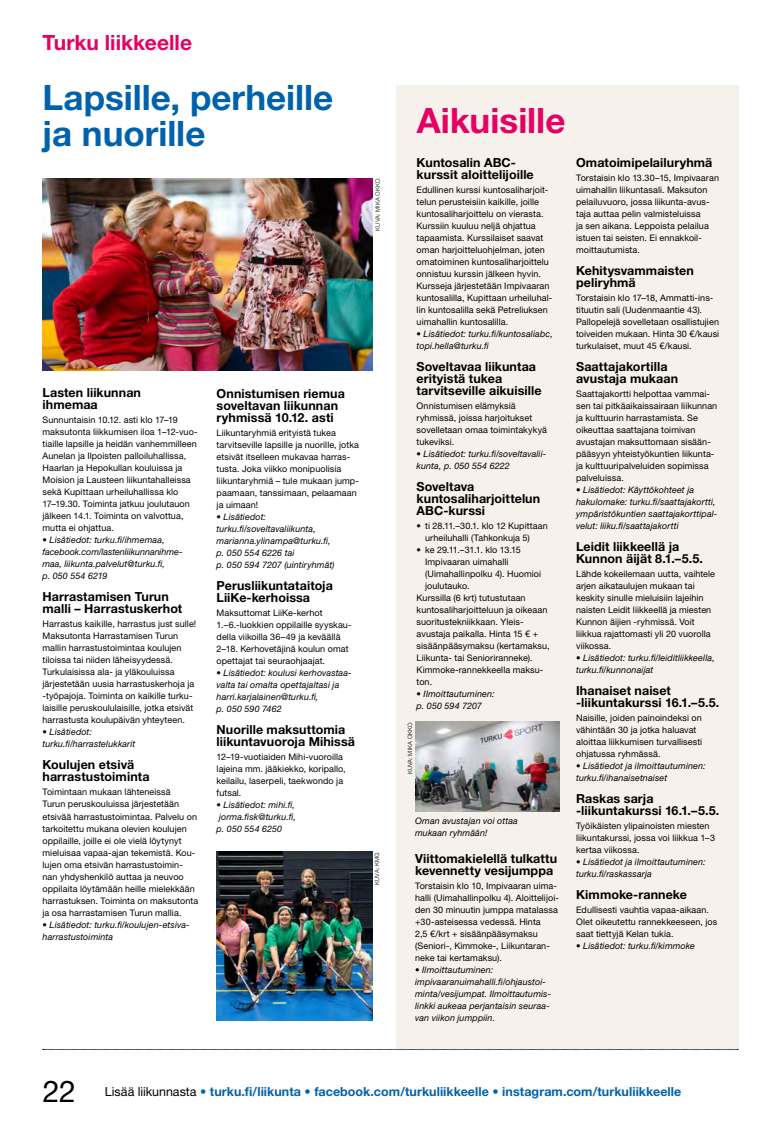
<style>
.page{position:relative;width:780px;height:1134px;background:#fff}
.page>*{position:absolute;margin:0;border:0;box-sizing:border-box;transform-origin:0 0}
.H2_38_40_ei_sisluetteloon{font:700 35px/36px "Helvetica Neue LT Std";color:#0061ad}
.leipis{font:700 35px "Helvetica Neue LT Std";color:#e60064}
.t1{font:30px "Helvetica Neue LT Std";color:#000}
.H2_Vinjetti{font:700 21px "Helvetica Neue LT Std";color:#e60064}
.VÄLIOTSIKKO{font:700 12.5px/12px "Helvetica Neue LT Std";letter-spacing:.005em;color:#000}
.leipis-2{font:700 12.5px/12px "Helvetica Neue LT Std";letter-spacing:.005em;color:#000}
.ALATEKSTIT{font:700 12.5px "Helvetica Neue LT Std";letter-spacing:.005em;color:#0061ad}
.leipis-3{font:9px/12px "Helvetica Neue LT Std";letter-spacing:.01em;color:#000}
.leipis-4{font:italic 9px/12px "Helvetica Neue LT Std";letter-spacing:.01em;color:#000}
.Linkki_FI_MUSTA{font:italic 9px/12px "Helvetica Neue LT Std";letter-spacing:.015em;color:#000}
.t2{font:300 6px "Helvetica Neue LT Std";letter-spacing:.025em;color:#000}
.s1{font-weight:400;color:#000}
</style>
<div class="page">
<svg style="left:43px;top:1049px;width:695px;height:1px"></svg>
<div style="left:396px;top:85px;width:342px;height:964px;background:#f6f1ea"></div>
<img style="left:43px;top:179px;width:329px;height:192px">
<img style="left:216px;top:852px;width:156px;height:168px">
<img style="left:415px;top:721px;width:144px;height:90px">
<h2 class="H2_Vinjetti" style="left:43px;top:30px;width:151px">Turku liikkeelle</h2>
<h2 class="H2_38_40_ei_sisluetteloon" style="left:43px;top:79px;width:292px">Lapsille, perheille ja nuorille</h2>
<p class="t2" style="left:374px;top:231px;width:54px;rotate:-90deg">KUVA: MIKA OKKO</p>
<p class="VÄLIOTSIKKO" style="left:43px;top:387px;width:100px">Lasten liikunnan ihmemaa</p>
<p class="leipis-3" style="left:43px;top:414px;width:156px">Sunnuntaisin 10.12. asti klo 17–19 maksutonta liikkumisen iloa 1–12-vuo&shy;tiaille lapsille ja heidän vanhemmilleen Aunelan ja Ilpoisten palloiluhallissa, Haarlan ja Hepokullan kouluissa ja Moision ja Lausteen liikuntahalleissa sekä Kupittaan urheiluhallissa klo 17–19.30. Toiminta jatkuu joulutauon jälkeen 14.1. Toiminta on valvottua, mutta ei ohjattua.</p>
<p class="leipis-4" style="left:43px;top:534px;width:142px">• Lisätiedot: turku.fi/ihmemaa, facebook.com/lastenliikunnanihme&shy;maa, liikunta.palvelut@turku.fi,<br>p. 050 554 6219</p>
<p class="leipis-2" style="left:43px;top:591px;width:141px">Harrastamisen Turun malli – Harrastuskerhot</p>
<p class="leipis-3" style="left:43px;top:618px;width:155px">Harrastus kaikille, harrastus just sulle!<br>Maksutonta Harrastamisen Turun mallin harrastustoimintaa koulujen tiloissa tai niiden läheisyydessä.<br>Turkulaisissa ala- ja yläkouluissa järjestetään uusia harrastuskerhoja ja -työpajoja. Toiminta on kaikille turku&shy;laisille peruskoululaisille, jotka etsivät harrastusta koulupäivän yhteyteen.</p>
<p class="leipis-4" style="left:43px;top:726px;width:94px">• Lisätiedot: turku.fi/harrastelukkarit</p>
<p class="VÄLIOTSIKKO" style="left:43px;top:759px;width:108px">Koulujen etsivä harrastustoiminta</p>
<p class="leipis-3" style="left:43px;top:786px;width:157px">Toimintaan mukaan lähteneissä<br>Turun peruskouluissa järjestetään etsivää harrastustoimintaa. Palvelu on tarkoitettu mukana olevien koulujen oppilaille, joille ei ole vielä löytynyt mieluisaa vapaa-ajan tekemistä. Kou&shy;lujen oma etsivän harrastustoimin&shy;nan yhdyshenkilö auttaa ja neuvoo oppilaita löytämään heille mielekkään harrastuksen. Toiminta on maksutonta ja osa harrastamisen Turun mallia.</p>
<p class="leipis-4" style="left:43px;top:918px;width:149px">• Lisätiedot: turku.fi/koulujen-etsiva&shy;harrastustoiminta</p>
<p class="VÄLIOTSIKKO" style="left:216px;top:387px;width:130px">Onnistumisen riemua soveltavan liikunnan ryhmissä 10.12. asti</p>
<p class="leipis-3" style="left:216px;top:427px;width:144px">Liikuntaryhmiä erityistä tukea tarvitseville lapsille ja nuorille, jotka etsivät itselleen mukavaa harras&shy;tusta. Joka viikko monipuolisia liikuntaryhmiä – tule mukaan jump&shy;paamaan, tanssimaan, pelaamaan ja uimaan!</p>
<p class="leipis-4" style="left:216px;top:511px;width:51px">• Lisätiedot:</p>
<p class="leipis-4" style="left:216px;top:523px;width:119px">turku.fi/soveltavaliikunta, marianna.ylinampa@turku.fi, p. 050 554 6226 tai<br>p. 050 594 7207 (uintiryhmät)</p>
<p class="leipis-2" style="left:216px;top:579px;width:118px">Perusliikuntataitoja<br>LiiKe-kerhoissa</p>
<p class="leipis-3" style="left:216px;top:607px;width:136px">Maksuttomat LiiKe-kerhot<br>1.–6.-luokkien oppilaille syyskau&shy;della viikoilla 36–49 ja keväällä<br>2–18. Kerhovetäjinä koulun omat opettajat tai seuraohjaajat.</p>
<p class="leipis-4" style="left:216px;top:667px;width:137px">• Lisätiedot: koulusi kerhovastaa&shy;valta tai omalta opettajaltasi ja harri.karjalainen@turku.fi,<br>p. 050 590 7462</p>
<p class="leipis-2" style="left:216px;top:723px;width:140px">Nuorille maksuttomia liikuntavuoroja Mihissä</p>
<p class="leipis-3" style="left:216px;top:751px;width:131px">12–19-vuotiaiden Mihi-vuoroilla lajeina mm. jääkiekko, koripallo, keilailu, laserpeli, taekwondo ja futsal.</p>
<p class="leipis-4" style="left:216px;top:799px;width:81px;text-align:justify">• Lisätiedot: mihi.fi, jorma.fisk@turku.fi, p. 050 554 6250</p>
<p class="t2" style="left:373px;top:885px;width:34px;rotate:-90deg">KUVA: KMG</p>
<p class="leipis" style="left:416px;top:99px;width:150px">Aikuisille</p>
<p class="leipis-2" style="left:416px;top:156px;width:119px">Kuntosalin ABC&shy;kurssit aloittelijoille</p>
<p class="leipis-3" style="left:416px;top:183px;width:137px">Edullinen kurssi kuntosaliharjoit&shy;telun perusteisiin kaikille, joille kuntosaliharjoittelu on vierasta.<br>Kurssiin kuuluu neljä ohjattua tapaamista. Kurssilaiset saavat oman harjoitteluohjelman, joten omatoiminen kuntosaliharjoittelu onnistuu kurssin jälkeen hyvin.<br>Kursseja järjestetään Impivaaran kuntosalilla, Kupittaan urheiluhal&shy;lin kuntosalilla sekä Petreliuksen uimahallin kuntosalilla.</p>
<p class="leipis-4" style="left:416px;top:327px;width:138px">• Lisätiedot: turku.fi/kuntosaliabc,</p>
<p class="leipis-4" style="left:416px;top:339px;width:74px">topi.hella@turku.fi</p>
<p class="VÄLIOTSIKKO" style="left:416px;top:360px;width:126px">Soveltavaa liikuntaa erityistä tukea tarvitseville aikuisille</p>
<p class="leipis-3" style="left:416px;top:399px;width:132px">Onnistumisen elämyksiä ryhmissä, joissa harjoitukset sovelletaan omaa toimintakykyä tukeviksi.</p>
<p class="leipis-4" style="left:416px;top:447px;width:131px">• Lisätiedot: turku.fi/soveltavalii&shy;kunta, p. 050 554 6222</p>
<p class="VÄLIOTSIKKO" style="left:416px;top:480px;width:125px">Soveltava kuntosaliharjoittelun<br>ABC-kurssi</p>
<p class="leipis-3" style="left:425px;top:519px;width:124px;text-indent:-9px">• ti 28.11.–30.1. klo 12 Kupittaan urheiluhalli (Tahkonkuja 5)</p>
<p class="leipis-3" style="left:425px;top:543px;width:117px;text-indent:-9px">• ke 29.11.–31.1. klo 13.15<br>Impivaaran uimahalli (Uimahallinpolku 4). Huomioi joulutauko.</p>
<p class="leipis-3" style="left:416px;top:591px;width:134px">Kurssilla (6 krt) tutustutaan kuntosaliharjoitteluun ja oikeaan suoritustekniikkaan. Yleis&shy;avustaja paikalla. Hinta 15 € + sisäänpääsymaksu (kertamaksu,<br>Liikunta- tai Senioriranneke).<br>Kimmoke-rannekkeella maksu&shy;ton.</p>
<p class="leipis-4" style="left:416px;top:687px;width:79px">• Ilmoittautuminen: p. 050 594 7207</p>
<p class="t2" style="left:406px;top:774px;width:54px;rotate:-90deg">KUVA: MIKA OKKO</p>
<p class="Linkki_FI_MUSTA" style="left:415px;top:815px;width:104px">Oman avustajan voi ottaa mukaan ryhmään!</p>
<p class="VÄLIOTSIKKO" style="left:415px;top:852px;width:143px">Viittomakielellä tulkattu kevennetty vesijumppa</p>
<p class="leipis-3" style="left:415px;top:880px;width:145px">Torstaisin klo 10, Impivaaran uima&shy;halli (Uimahallinpolku 4). Aloittelijoi&shy;den 30 minuutin jumppa matalassa +30-asteisessa vedessä. Hinta<br>2,5 €/krt + sisäänpääsymaksu (Seniori-, Kimmoke-, Liikuntaran&shy;neke tai kertamaksu).</p>
<p class="Linkki_FI_MUSTA" style="left:415px;top:964px;width:137px">• Ilmoittautuminen: impivaaranuimahalli.fi/ohjaustoi&shy;minta/vesijumpat. Ilmoittautumis&shy;linkki aukeaa perjantaisin seuraa&shy;van viikon jumppiin.</p>
<p class="VÄLIOTSIKKO" style="left:576px;top:156px;width:138px">Omatoimipelailuryhmä</p>
<p class="leipis-3" style="left:576px;top:171px;width:144px">Torstaisin klo 13.30–15, Impivaaran uimahallin liikuntasali. Maksuton pelailuvuoro, jossa liikunta-avus&shy;taja auttaa pelin valmisteluissa<br>ja sen aikana. Leppoista pelailua istuen tai seisten. Ei ennakkoil&shy;moittautumista.</p>
<p class="VÄLIOTSIKKO" style="left:576px;top:264px;width:119px">Kehitysvammaisten peliryhmä</p>
<p class="leipis-3" style="left:576px;top:291px;width:145px">Torstaisin klo 17–18, Ammatti-ins&shy;tituutin sali (Uudenmaantie 43).<br>Pallopelejä sovelletaan osallistujien toiveiden mukaan. Hinta 30 €/kausi turkulaiset, muut 45 €/kausi.</p>
<p class="VÄLIOTSIKKO" style="left:576px;top:360px;width:103px">Saattajakortilla avustaja mukaan</p>
<p class="leipis-3" style="left:576px;top:387px;width:143px">Saattajakortti helpottaa vammai&shy;sen tai pitkäaikaissairaan liikunnan ja kulttuurin harrastamista. Se oikeuttaa saattajana toimivan avustajan maksuttomaan sisään&shy;pääsyyn yhteistyökuntien liikunta&shy;ja kulttuuripalveluiden sopimissa palveluissa.</p>
<p class="Linkki_FI_MUSTA" style="left:576px;top:483px;width:143px">• Lisätiedot: Käyttökohteet ja hakulomake: turku.fi/saattajakortti, ympäristökuntien saattajakorttipal&shy;velut: liiku.fi/saattajakortti</p>
<p class="VÄLIOTSIKKO" style="left:576px;top:540px;width:128px">Leidit liikkeellä ja<br>Kunnon äijät 8.1.–5.5.</p>
<p class="leipis-3" style="left:576px;top:567px;width:140px">Lähde kokeilemaan uutta, vaihtele arjen aikataulujen mukaan tai keskity sinulle mieluisiin lajeihin naisten Leidit liikkeellä ja miesten<br>Kunnon äijien -ryhmissä. Voit liikkua rajattomasti yli 20 vuorolla viikossa.</p>
<p class="Linkki_FI_MUSTA" style="left:576px;top:651px;width:140px">• Lisätiedot: turku.fi/leiditliikkeella, turku.fi/kunnonaijat</p>
<p class="VÄLIOTSIKKO" style="left:576px;top:684px;width:145px">Ihanaiset naiset -liikuntakurssi 16.1.–5.5.</p>
<p class="leipis-3" style="left:576px;top:711px;width:128px">Naisille, joiden painoindeksi on vähintään 30 ja jotka haluavat aloittaa liikkumisen turvallisesti ohjatussa ryhmässä.</p>
<p class="Linkki_FI_MUSTA" style="left:576px;top:759px;width:131px">• Lisätiedot ja ilmoittautuminen: turku.fi/ihanaisetnaiset</p>
<p class="VÄLIOTSIKKO" style="left:576px;top:792px;width:145px">Raskas sarja -liikuntakurssi 16.1.–5.5.</p>
<p class="leipis-3" style="left:576px;top:819px;width:140px">Työikäisten ylipainoisten miesten liikuntakurssi, jossa voi liikkua 1–3 kertaa viikossa.</p>
<p class="Linkki_FI_MUSTA" style="left:576px;top:855px;width:131px">• Lisätiedot ja ilmoittautuminen: turku.fi/raskassarja</p>
<p class="VÄLIOTSIKKO" style="left:576px;top:888px;width:112px">Kimmoke-ranneke</p>
<p class="leipis-3" style="left:576px;top:903px;width:143px">Edullisesti vauhtia vapaa-aikaan.<br>Olet oikeutettu rannekkeeseen, jos saat tiettyjä Kelan tukia.</p>
<p class="Linkki_FI_MUSTA" style="left:576px;top:939px;width:120px">• Lisätiedot: turku.fi/kimmoke</p>
<h2 class="t1" style="left:43px;top:1073px;width:34px">22</h2>
<p class="ALATEKSTIT" style="left:105px;top:1084px;width:578px"><span class="s1">Lisää liikunnasta</span> • turku.fi/liikunta • facebook.com/turkuliikkeelle • instagram.com/turkuliikkeelle</p>
</div>
